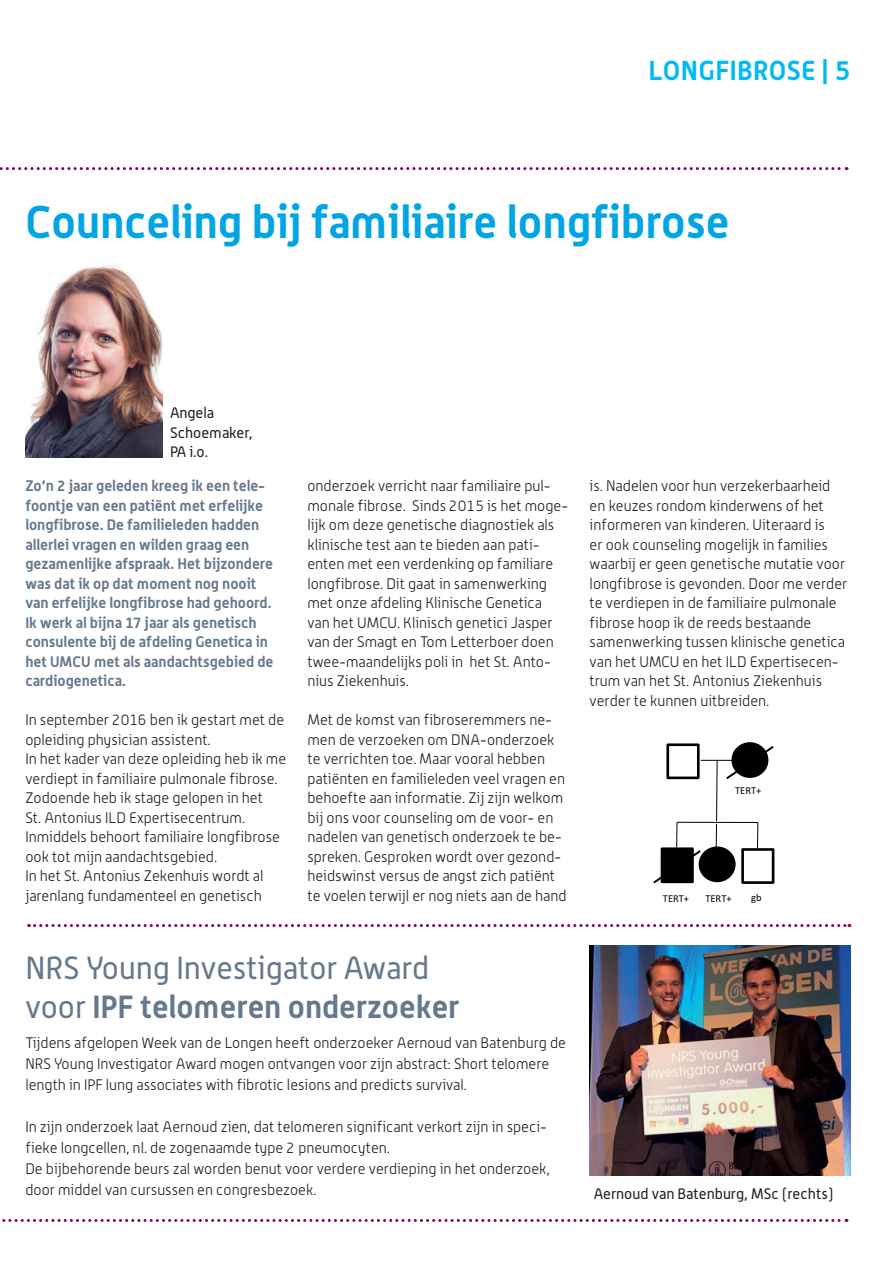
<style>
.page{position:relative;width:893px;height:1263px;background:#fff}
.page>*{position:absolute;margin:0;border:0;box-sizing:border-box;transform-origin:0 0}
.t1{font:700 45px "Alwyn";color:#00a5e3}
.t2{font:31.5px/39px "Alwyn";color:#64798d}
.t3{font:700 27px "Alwyn";letter-spacing:.015em;color:#00baf1}
.t4{font:300 15px/19.5px "Alwyn";color:#231f20}
.t5{font:700 15px/19.5px "Alwyn";color:#64798d}
.t6{font:15px/19.5px "Alwyn";color:#231f20}
.t7{font:10.5px "Calibri";letter-spacing:-.005em;color:#000001}
.s1{font-weight:700}
</style>
<div class="page">
<svg style="left:0;top:167px;width:847px;height:3px"></svg>
<svg style="left:2px;top:1219px;width:845px;height:3px"></svg>
<svg style="left:29px;top:924px;width:821px;height:3px"></svg>
<img style="left:25px;top:265px;width:137px;height:193px">
<svg style="left:724px;top:744px;width:50px;height:35px"></svg>
<div style="left:741px;top:848px;width:33px;height:36px;border:3px solid #000001"></div>
<hr style="left:677px;top:822px;width:81px;height:1px;background:#000001">
<hr style="left:701px;top:760px;width:52px;height:1px;background:#000001">
<svg style="left:716px;top:759px;width:2px;height:87px"></svg>
<div style="left:700px;top:848px;width:34px;height:33px;background:#000001;border-radius:50%"></div>
<div style="left:699px;top:846px;width:37px;height:36px;border:3px solid #000001;border-radius:50%"></div>
<svg style="left:757px;top:823px;width:1px;height:25px"></svg>
<div style="left:666px;top:743px;width:34px;height:36px;border:3px solid #000001"></div>
<svg style="left:653px;top:822px;width:50px;height:62px"></svg>
<div style="left:733px;top:743px;width:34px;height:34px;background:#000001;border-radius:50%"></div>
<div style="left:731px;top:742px;width:37px;height:36px;border:3px solid #000001;border-radius:50%"></div>
<img style="left:590px;top:945px;width:260px;height:231px">
<h3 class="t3" style="left:649px;top:54px;width:203px">LONGFIBROSE | 5</h3>
<h1 class="t1" style="left:25px;top:193px;width:706px">Counceling bij familiaire longfibrose</h1>
<p class="t6" style="left:170px;top:403px;width:84px">Angela<br>Schoemaker,<br>PA i.o.</p>
<p class="t5" style="left:25px;top:476px;width:250px">Zo’n 2 jaar geleden kreeg ik een tele&shy;foontje van een patiënt met erfelijke longfibrose. De familieleden hadden allerlei vragen en wilden graag een gezamenlijke afspraak. Het bijzondere was dat ik op dat moment nog nooit van erfelijke longfibrose had gehoord.<br>Ik werk al bijna 17 jaar als genetisch consulente bij de afdeling Genetica in het UMCU met als aandachtsgebied de cardiogenetica.</p>
<p class="t4" style="left:25px;top:710px;width:262px">In september 2016 ben ik gestart met de opleiding physician assistent.<br>In het kader van deze opleiding heb ik me verdiept in familiaire pulmonale fibrose.<br>Zodoende heb ik stage gelopen in het<br>St. Antonius ILD Expertisecentrum.<br>Inmiddels behoort familiaire longfibrose ook tot mijn aandachtsgebied.<br>In het St. Antonius Zekenhuis wordt al jarenlang fundamenteel en genetisch</p>
<p class="t4" style="left:307px;top:476px;width:262px">onderzoek verricht naar familiaire pul&shy;monale fibrose. Sinds 2015 is het moge&shy;lijk om deze genetische diagnostiek als klinische test aan te bieden aan pati&shy;ënten met een verdenking op familiare longfibrose. Dit gaat in samenwerking met onze afdeling Klinische Genetica van het UMCU. Klinisch genetici Jasper van der Smagt en Tom Letterboer doen twee-maandelijks poli in het St. Anto&shy;nius Ziekenhuis.</p>
<p class="t4" style="left:307px;top:710px;width:261px">Met de komst van fibroseremmers ne&shy;men de verzoeken om DNA-onderzoek te verrichten toe. Maar vooral hebben patiënten en familieleden veel vragen en behoefte aan informatie. Zij zijn welkom bij ons voor counseling om de voor- en nadelen van genetisch onderzoek te be&shy;spreken. Gesproken wordt over gezond&shy;heidswinst versus de angst zich patiënt te voelen terwijl er nog niets aan de hand</p>
<h2 class="t2" style="left:25px;top:947px;width:436px">NRS Young Investigator Award voor <span class="s1">IPF telomeren onderzoeker</span></h2>
<p class="t4" style="left:25px;top:1032px;width:542px;line-height:21px">Tijdens afgelopen Week van de Longen heeft onderzoeker Aernoud van Batenburg de<br>NRS Young Investigator Award mogen ontvangen voor zijn abstract: Short telomere length in IPF lung associates with fibrotic lesions and predicts survival.</p>
<p class="t4" style="left:25px;top:1116px;width:526px;line-height:21px">In zijn onderzoek laat Aernoud zien, dat telomeren significant verkort zijn in speci&shy;fieke longcellen, nl. de zogenaamde type 2 pneumocyten.<br>De bijbehorende beurs zal worden benut voor verdere verdieping in het onderzoek, door middel van cursussen en congresbezoek.</p>
<p class="t4" style="left:590px;top:476px;width:259px">is. Nadelen voor hun verzekerbaarheid en keuzes rondom kinderwens of het informeren van kinderen. Uiteraard is<br>er ook counseling mogelijk in families waarbij er geen genetische mutatie voor longfibrose is gevonden. Door me verder te verdiepen in de familiaire pulmonale fibrose hoop ik de reeds bestaande samenwerking tussen klinische genetica van het UMCU en het ILD Expertisecen&shy;trum van het St. Antonius Ziekenhuis verder te kunnen uitbreiden.</p>
<p class="t7" style="left:735px;top:783px;width:28px">TERT+</p>
<p class="t7" style="left:663px;top:891px;width:28px">TERT+</p>
<p class="t7" style="left:705px;top:891px;width:28px">TERT+</p>
<p class="t7" style="left:751px;top:890px;width:12px">gb</p>
<p class="t6" style="left:594px;top:1183px;width:241px">Aernoud van Batenburg, MSc (rechts)</p>
</div>
